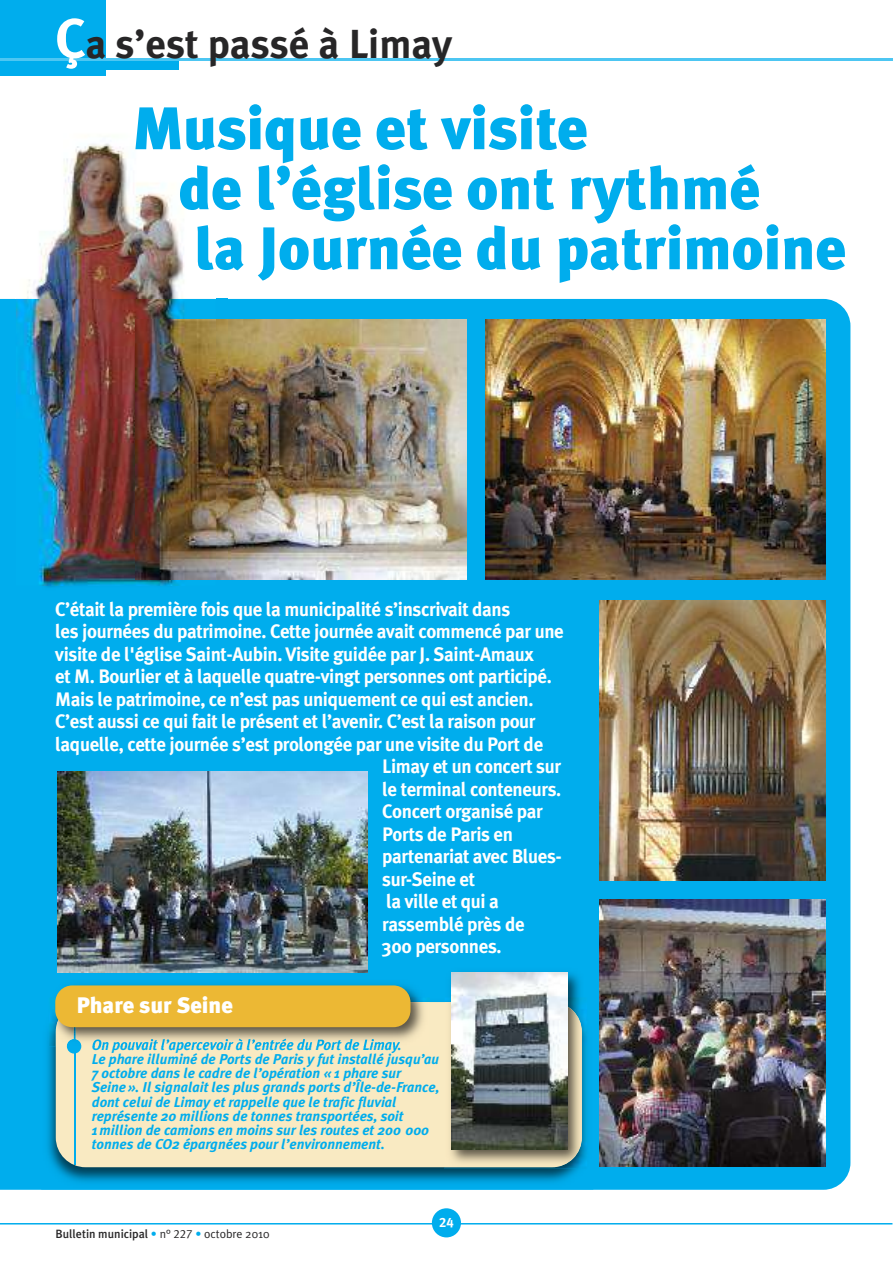
<style>
.page{position:relative;width:893px;height:1263px;background:#fff}
.page>*{position:absolute;margin:0;border:0;box-sizing:border-box;transform-origin:0 0}
.t1{font:900 60px/60px "Meta Plus";color:#00aded}
.t2{font:700 40.5px "Meta Plus";color:#272627}
.t3{font:900 22.5px "Meta Plus";color:#fff}
.t4{font:700 19.5px "Meta Plus";letter-spacing:-.02em;color:#fff}
.t5{font:italic 700 14.25px/14.2px "Meta Plus";color:#00aded}
.t6{font:13.5px "Meta Plus Bold Caps";color:#fff}
.t7{font:500 12px "Meta Plus";color:#272627}
.s1{font-size:55.5px;color:#fff}
.s2{font-family:"Meta Plus Normal";font-weight:400;color:#00aded}
.s3{font-family:"Meta Plus Normal";font-weight:400}
.s4{font-family:"Meta Plus Normal Caps";font-weight:400}
</style>
<div class="page">
<div style="left:0;top:0;width:105px;height:76px;background:#00aded"></div>
<div style="left:0;top:61px;width:179px;height:9px;background:#00aded"></div>
<hr style="left:0;top:59px;width:893px;height:2px;background:#4dc6f2">
<hr style="left:0;top:1223px;width:892px;height:1px;background:#00aded">
<div style="left:432px;top:1208px;width:29px;height:29px;background:#00aded;border-radius:50%"></div>
<div style="left:0;top:299px;width:850px;height:891px;background:#00aded"></div>
<img style="left:41px;top:997px;width:552px;height:192px">
<div style="left:56px;top:1002px;width:526px;height:165px;background:#f9eac2;border-radius:30px"></div>
<hr style="left:74px;top:1023px;width:1px;height:142px;background:#00aded">
<div style="left:67px;top:1039px;width:14px;height:14px;background:#00aded;border-radius:50%"></div>
<img style="left:49px;top:979px;width:381px;height:67px">
<img style="left:56px;top:1002px;width:374px;height:44px">
<img style="left:93px;top:1039px;width:91px;height:7px">
<svg style="left:74px;top:1027px;width:1px;height:12px"></svg>
<img style="left:67px;top:1039px;width:14px;height:7px">
<div style="left:55px;top:985px;width:355px;height:42px;background:#ecb834;border-radius:17px"></div>
<img style="left:445px;top:966px;width:142px;height:203px">
<img style="left:552px;top:1002px;width:30px;height:165px">
<img style="left:452px;top:973px;width:115px;height:176px">
<img style="left:486px;top:320px;width:340px;height:260px">
<img style="left:600px;top:900px;width:226px;height:266px">
<img style="left:58px;top:772px;width:309px;height:201px">
<img style="left:228px;top:320px;width:238px;height:259px">
<div style="left:10px;top:298px;width:218px;height:299px;background:#00aded"></div>
<img style="left:217px;top:118px;width:11px;height:32px">
<img style="left:139px;top:107px;width:39px;height:4px">
<img style="left:216px;top:177px;width:12px;height:33px">
<img style="left:216px;top:237px;width:12px;height:33px">
<img style="left:216px;top:299px;width:12px;height:280px">
<svg style="left:216px;top:579px;width:12px;height:1px"></svg>
<img style="left:16px;top:143px;width:200px;height:443px">
<img style="left:135px;top:111px;width:80px;height:39px">
<img style="left:180px;top:165px;width:36px;height:45px">
<img style="left:197px;top:225px;width:19px;height:45px">
<img style="left:136px;top:579px;width:80px;height:1px">
<img style="left:136px;top:320px;width:80px;height:259px">
<img style="left:600px;top:600px;width:225px;height:280px">
<h2 class="t2" style="left:55px;top:20px;width:399px"><span class="s1">Ç</span>a s’est passé à Limay</h2>
<h1 class="t1" style="left:179px;top:99px;width:669px;text-indent:-47px">Musique et visite<br>de l’église ont rythmé<br>la Journée du patrimoine</h1>
<p class="t4" style="left:55px;top:598px;width:457px">C’était la première fois que la municipalité s’inscrivait dans</p>
<p class="t4" style="left:55px;top:620px;width:510px">les journées du patrimoine. Cette journée avait commencé par une</p>
<p class="t4" style="left:55px;top:643px;width:480px">visite de l'église Saint-Aubin. Visite guidée par J. Saint-Amaux</p>
<p class="t4" style="left:55px;top:665px;width:498px">et M. Bourlier et à laquelle quatre-vingt personnes ont participé.</p>
<p class="t4" style="left:55px;top:688px;width:480px">Mais le patrimoine, ce n’est pas uniquement ce qui est ancien.</p>
<p class="t4" style="left:55px;top:710px;width:482px">C’est aussi ce qui fait le présent et l’avenir. C’est la raison pour</p>
<p class="t4" style="left:55px;top:733px;width:490px">laquelle, cette journée s’est prolongée par une visite du Port de</p>
<p class="t4" style="left:382px;top:755px;width:180px">Limay et un concert sur</p>
<p class="t4" style="left:382px;top:778px;width:181px">le terminal conteneurs.</p>
<p class="t4" style="left:382px;top:800px;width:162px">Concert organisé par</p>
<p class="t4" style="left:382px;top:823px;width:132px">Ports de Paris en</p>
<p class="t4" style="left:382px;top:845px;width:181px">partenariat avec Blues-</p>
<p class="t4" style="left:382px;top:868px;width:94px">sur-Seine et</p>
<p class="t4" style="left:386px;top:890px;width:114px">la ville et qui a</p>
<p class="t4" style="left:382px;top:913px;width:144px">rassemblé près de</p>
<p class="t4" style="left:382px;top:935px;width:121px">300 personnes.</p>
<p class="t3" style="left:77px;top:992px;width:158px">Phare sur Seine</p>
<p class="t5" style="left:92px;top:1037px;width:349px">On pouvait l’apercevoir à l’entrée du Port de Limay.<br>Le phare illuminé de Ports de Paris y fut installé jusqu’au 7 octobre dans le cadre de l’opération « 1 phare sur Seine». Il signalait les plus grands ports d’Île-de-France, dont celui de Limay et rappelle que le trafic fluvial représente 20 millions de tonnes transportées, soit 1million de camions en moins sur les routes et 200 000 tonnes de CO2 épargnées pour l’environnement.</p>
<p class="t7" style="left:56px;top:1226px;width:215px">Bulletin municipal <span class="s2">•</span> <span class="s3">n°</span> <span class="s4">227</span> <span class="s2">•</span> <span class="s3">octobre 2010</span></p>
<p class="t6" style="left:439px;top:1214px;width:16px">24</p>
</div>
